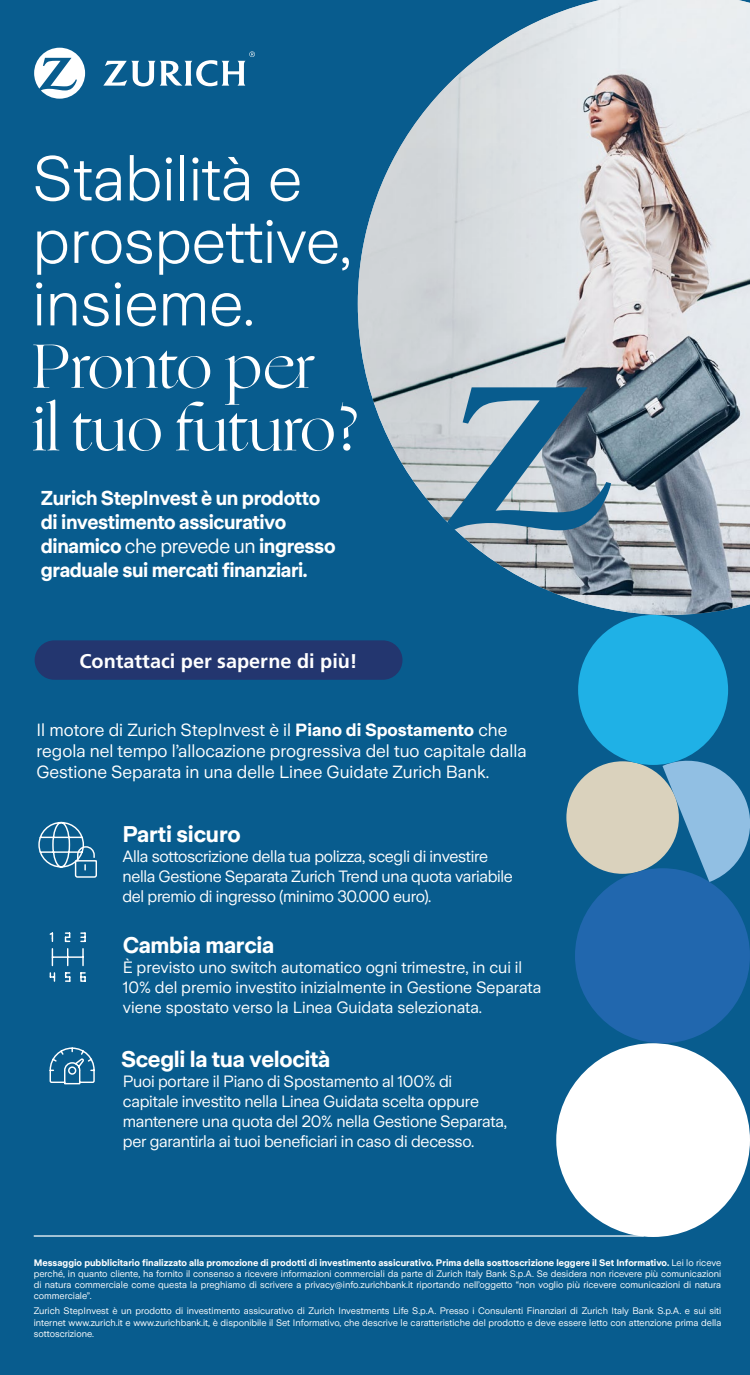
<style>
.page{position:relative;width:750px;height:1375px;background:#085c8e}
.page>*{position:absolute;margin:0;border:0;box-sizing:border-box;transform-origin:0 0}
.t1{font:300 62.5px/62.5px "Zurich Sans";letter-spacing:-.005em;color:#fff}
.t2{font:62.5px/62.5px "Ogg";letter-spacing:-.005em;color:#fff}
.t3{font:700 22.5px "Zurich Sans";letter-spacing:-.015em;color:#fff}
.t4{font:700 20px/24px "Zurich Sans";letter-spacing:-.02em;color:#fff}
.t5{font:700 19.88px "Frutiger";color:#fff}
.t6{font:17.5px/21.2px "Zurich Sans";color:#fff}
.t7{font:16.25px/20px "Zurich Sans";letter-spacing:-.015em;color:#fff}
.t8{font:9.38px/11.2px "Zurich Sans";color:#fff;text-align:justify}
.s1{font-weight:400}
.s2{font-weight:700}
</style>
<div class="page">
<svg style="left:358px;top:0;width:392px;height:615px"></svg>
<hr style="left:34px;top:1235px;width:610px;height:2px;background:#fff">
<div style="left:556px;top:1043px;width:194px;height:194px;background:#fff;border-radius:50%"></div>
<svg style="left:663px;top:752px;width:87px;height:130px"></svg>
<div style="left:566px;top:761px;width:113px;height:113px;background:#dad2bd;border-radius:50%"></div>
<div style="left:578px;top:615px;width:150px;height:150px;background:#1fb1e6;border-radius:50%"></div>
<div style="left:575px;top:868px;width:175px;height:175px;background:#2167ae;border-radius:50%"></div>
<svg style="left:34px;top:48px;width:51px;height:51px"></svg>
<svg style="left:103px;top:51px;width:152px;height:35px"></svg>
<svg style="left:447px;top:387px;width:164px;height:143px"></svg>
<svg style="left:38px;top:821px;width:59px;height:57px"></svg>
<svg style="left:49px;top:932px;width:37px;height:50px"></svg>
<svg style="left:49px;top:1047px;width:46px;height:38px"></svg>
<div style="left:35px;top:640px;width:367px;height:40px;background:#23366f;border-radius:20px"></div>
<h1 class="t1" style="left:32px;top:149px;width:321px">Stabilità e prospettive, insieme.</h1>
<h1 class="t2" style="left:32px;top:336px;width:329px">Pronto per<br>il tuo futuro?</h1>
<h3 class="t4" style="left:41px;top:487px;width:296px">Zurich StepInvest è un prodotto di investimento assicurativo dinamico <span class="s1">che prevede un</span> ingresso graduale sui mercati finanziari.</h3>
<h3 class="t5" style="left:79px;top:649px;width:280px">Contattaci per saperne di più!</h3>
<h3 class="t6" style="left:36px;top:720px;width:492px">Il motore di Zurich StepInvest è il <span class="s2">Piano di Spostamento</span> che regola nel tempo l’allocazione progressiva del tuo capitale dalla<br>Gestione Separata in una delle Linee Guidate Zurich Bank.</h3>
<h2 class="t3" style="left:122px;top:822px;width:120px">Parti sicuro</h2>
<h3 class="t7" style="left:122px;top:847px;width:392px">Alla sottoscrizione della tua polizza, scegli di investire nella Gestione Separata Zurich Trend una quota variabile del premio di ingresso (minimo 30.000 euro).</h3>
<h2 class="t3" style="left:123px;top:932px;width:153px">Cambia marcia</h2>
<h3 class="t7" style="left:123px;top:957px;width:420px">È previsto uno switch automatico ogni trimestre, in cui il<br>10% del premio investito inizialmente in Gestione Separata viene spostato verso la Linea Guidata selezionata.</h3>
<h2 class="t3" style="left:121px;top:1047px;width:211px">Scegli la tua velocità</h2>
<h3 class="t7" style="left:123px;top:1072px;width:386px">Puoi portare il Piano di Spostamento al 100% di capitale investito nella Linea Guidata scelta oppure mantenere una quota del 20% nella Gestione Separata, per garantirla ai tuoi beneficiari in caso di decesso.</h3>
<p class="t8" style="left:34px;top:1257px;width:689px"><span class="s2">Messaggio pubblicitario finalizzato alla promozione di prodotti di investimento assicurativo. Prima della sosttoscrizione leggere il Set Informativo.</span> Lei lo riceve perché, in quanto cliente, ha fornito il consenso a ricevere informazioni commerciali da parte di Zurich Italy Bank S.p.A. Se desidera non ricevere più comunicazioni di natura commerciale come questa la preghiamo di scrivere a privacy@info.zurichbank.it riportando nell’oggetto “non voglio più ricevere comunicazioni di natura commerciale”.</p>
<p class="t8" style="left:34px;top:1306px;width:689px">Zurich StepInvest è un prodotto di investimento assicurativo di Zurich Investments Life S.p.A. Presso i Consulenti Finanziari di Zurich Italy Bank S.p.A. e sui siti internet www.zurich.it e www.zurichbank.it, è disponibile il Set Informativo, che descrive le caratteristiche del prodotto e deve essere letto con attenzione prima della sottoscrizione.</p>
</div>
